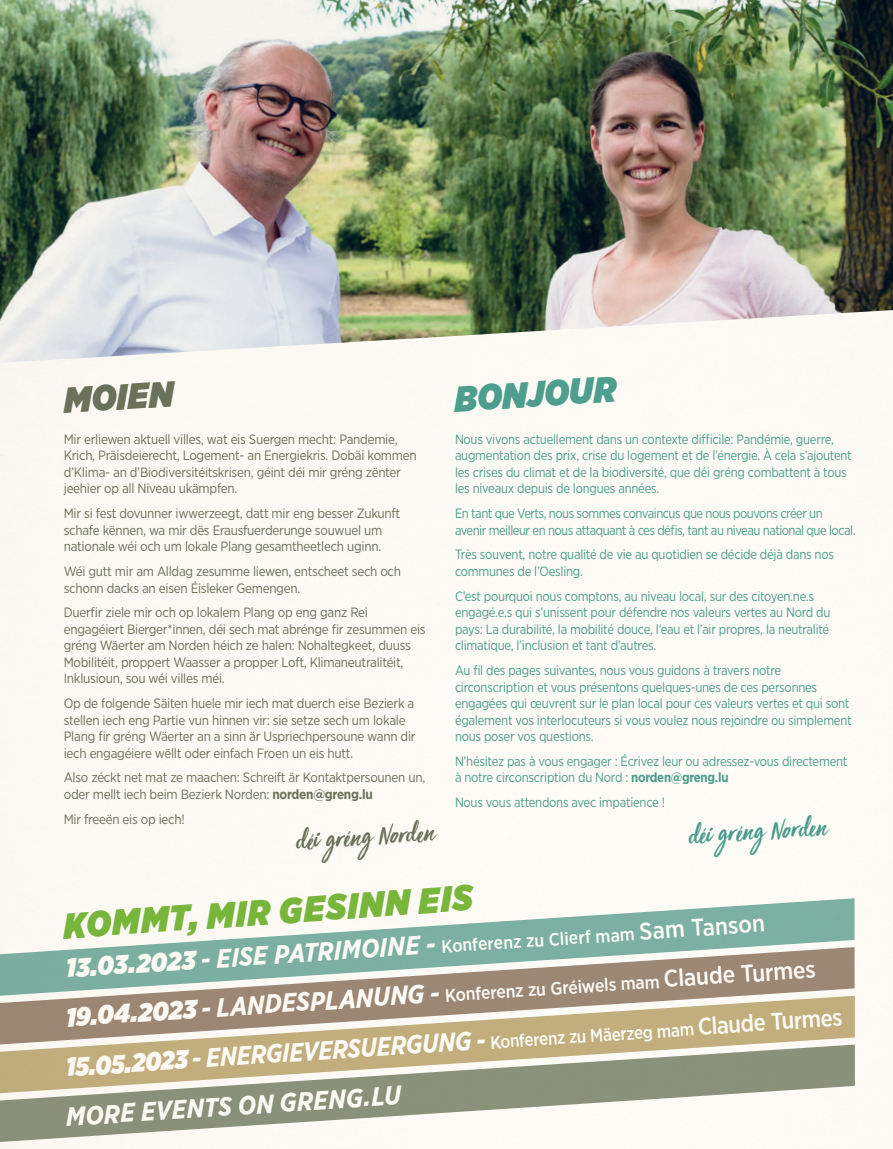
<style>
.page{position:relative;width:893px;height:1149px;background:#fff}
.page>*{position:absolute;margin:0;border:0;box-sizing:border-box;transform-origin:0 0}
.t1{font:italic 900 36px "Gotham Narrow";color:#79ba3e}
.t2{font:italic 900 36px "Gotham Narrow";color:#4ea192}
.t3{font:italic 900 36px "Gotham Narrow";color:#6c755f}
.t4{font:27px "Viva Beautiful Pro B";color:#6c755f}
.t5{font:27px "Viva Beautiful Pro B";color:#4d9f92}
.t6{font:italic 700 26.25px "Gotham Narrow";color:#fff}
.t7{font:500 18px "Gotham Narrow";color:#fff}
.t8{font:13.5px/16.5px "Gotham Narrow";letter-spacing:-.02em;color:#6c755f}
.t9{font:13.5px/16.5px "Gotham Narrow";letter-spacing:-.02em;color:#4ea192}
.t10{font:13.5px/16.5px "Gotham Narrow";letter-spacing:-.04em;color:#4ea192}
.s1{font-weight:700}
.s2{font-weight:900;font-style:italic;font-size:26.25px}
.s3{font-weight:700;font-style:italic;font-size:26.25px}
.s4{font-size:24px}
</style>
<div class="page">
<img style="left:0;top:0;width:893px;height:1148px">
<h1 class="t3" style="left:62px;top:376px;width:111px;rotate:-4deg">MOIEN</h1>
<h1 class="t2" style="left:453px;top:375px;width:163px;rotate:-4deg">BONJOUR</h1>
<p class="t9" style="left:455px;top:430px;width:398px">Nous vivons actuellement dans un contexte difficile: Pandémie, guerre, augmentation des prix, crise du logement et de l’énergie. À cela s’ajoutent les crises du climat et de la biodiversité, que déi gréng combattent à tous les niveaux depuis de longues années.</p>
<p class="t10" style="left:455px;top:505px;width:402px">En tant que Verts, nous sommes convaincus que nous pouvons créer un avenir meilleur en nous attaquant à ces défis, tant au niveau national que local.</p>
<p class="t9" style="left:455px;top:546px;width:380px">Très souvent, notre qualité de vie au quotidien se décide déjà dans nos communes de l’Oesling.</p>
<p class="t9" style="left:455px;top:587px;width:377px">C’est pourquoi nous comptons, au niveau local, sur des citoyen.ne.s engagé.e.s qui s’unissent pour défendre nos valeurs vertes au Nord du pays: La durabilité, la mobilité douce, l’eau et l’air propres, la neutralité climatique, l’inclusion et tant d’autres.</p>
<p class="t9" style="left:455px;top:661px;width:398px">Au fil des pages suivantes, nous vous guidons à travers notre circonscription et vous présentons quelques-unes de ces personnes engagées qui œuvrent sur le plan local pour ces valeurs vertes et qui sont également vos interlocuteurs si vous voulez nous rejoindre ou simplement nous poser vos questions.</p>
<p class="t9" style="left:455px;top:752px;width:394px">N’hésitez pas à vous engager : Écrivez leur ou adressez-vous directement à notre circonscription du Nord : <span class="s1">norden@greng.lu</span></p>
<p class="t9" style="left:455px;top:793px;width:212px">Nous vous attendons avec impatience !</p>
<p class="t8" style="left:64px;top:430px;width:354px">Mir erliewen aktuell villes, wat eis Suergen mecht: Pandemie, Krich, Präisdeierecht, Logement- an Energiekris. Dobäi kommen d’Klima- an d’Biodiversitéitskrisen, géint déi mir gréng zënter jeehier op all Niveau ukämpfen.</p>
<p class="t8" style="left:64px;top:505px;width:338px">Mir si fest dovunner iwwerzeegt, datt mir eng besser Zukunft schafe kënnen, wa mir dës Erausfuerderunge souwuel um nationale wéi och um lokale Plang gesamtheetlech uginn.</p>
<p class="t8" style="left:64px;top:562px;width:339px">Wéi gutt mir am Alldag zesumme liewen, entscheet sech och schonn dacks an eisen Éisleker Gemengen.</p>
<p class="t8" style="left:64px;top:603px;width:363px">Duerfir ziele mir och op lokalem Plang op eng ganz Rei engagéiert Bierger*innen, déi sech mat abrénge fir zesummen eis gréng Wäerter am Norden héich ze halen: Nohaltegkeet, duuss Mobilitéit, proppert Waasser a propper Loft, Klimaneutralitéit, Inklusioun, sou wéi villes méi.</p>
<p class="t8" style="left:64px;top:694px;width:353px">Op de folgende Säiten huele mir iech mat duerch eise Bezierk a stellen iech eng Partie vun hinnen vir: sie setze sech um lokale Plang fir gréng Wäerter an a sinn är Uspriechpersoune wann dir iech engagéiere wëllt oder einfach Froen un eis hutt.</p>
<p class="t8" style="left:64px;top:768px;width:363px">Also zéckt net mat ze maachen: Schreift är Kontaktpersounen un, oder mellt iech beim Bezierk Norden: <span class="s1">norden@greng.lu</span></p>
<p class="t8" style="left:64px;top:810px;width:122px">Mir freeën eis op iech!</p>
<h2 class="t4" style="left:295px;top:823px;width:140px;rotate:-4deg">déi gréng Norden</h2>
<h2 class="t5" style="left:688px;top:817px;width:140px;rotate:-4deg">déi gréng Norden</h2>
<h1 class="t1" style="left:62px;top:901px;width:412px;rotate:-4deg">KOMMT, MIR GESINN EIS</h1>
<h3 class="t7" style="left:65px;top:961px;width:702px;rotate:-4deg"><span class="s2">13.03.2023</span> <span class="s3">- EISE PATRIMOINE -</span> Konferenz zu Clierf mam <span class="s4">Sam Tanson</span></h3>
<h3 class="t7" style="left:65px;top:1010px;width:753px;rotate:-4deg"><span class="s2">19.04.2023</span> <span class="s3">- LANDESPLANUNG -</span> Konferenz zu Gréiwels mam <span class="s4">Claude Turmes</span></h3>
<h3 class="t7" style="left:65px;top:1060px;width:780px;rotate:-4deg"><span class="s2">15.05.2023</span> <span class="s3">- ENERGIEVERSUERGUNG -</span> Konferenz zu Mäerzeg mam <span class="s4">Claude Turmes</span></h3>
<h3 class="t6" style="left:65px;top:1100px;width:338px;rotate:-4deg">MORE EVENTS ON GRENG.LU</h3>
</div>
